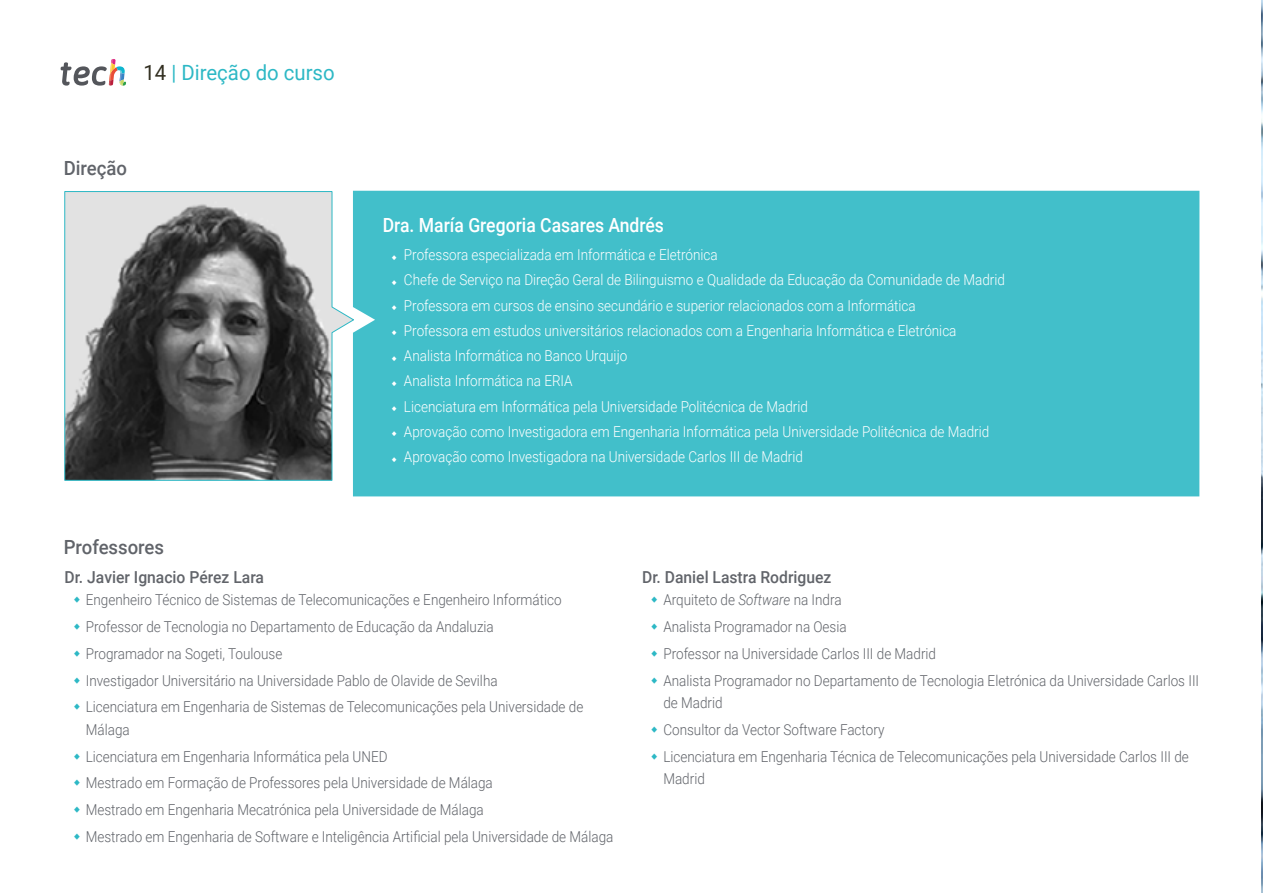
<style>
.page{position:relative;width:1263px;height:893px;background:#fff}
.page>*{position:absolute;margin:0;border:0;box-sizing:border-box;transform-origin:0 0}
.t1{font:21px "Roboto";color:#2db8c5}
.t2{font:500 19.5px "Roboto";color:#fff;scale:.9 1}
.t3{font:500 19.5px "Roboto";color:#61646a;scale:.95 1}
.t4{font:500 16.5px "Roboto";color:#61646a;scale:.95 1}
.t5{font:300 15px/26.7px "Roboto";color:#61646a;scale:.9 1}
.t6{font:300 15px/25.2px "Roboto";color:#fff;scale:.9 1}
.s1{color:#312e20}
.s2{font-style:italic}
</style>
<div class="page">
<svg style="left:61px;top:59px;width:65px;height:27px"></svg>
<img style="left:1262px;top:0;width:1px;height:893px">
<div style="left:353px;top:191px;width:846px;height:305px;background:#42bfca"></div>
<svg style="left:64px;top:191px;width:290px;height:290px;background:#777a7a"></svg>
<svg style="left:392px;top:255px;width:5px;height:5px"></svg>
<svg style="left:392px;top:280px;width:5px;height:5px"></svg>
<svg style="left:392px;top:305px;width:5px;height:5px"></svg>
<svg style="left:392px;top:330px;width:5px;height:5px"></svg>
<svg style="left:392px;top:356px;width:5px;height:5px"></svg>
<svg style="left:392px;top:381px;width:5px;height:5px"></svg>
<svg style="left:392px;top:406px;width:5px;height:5px"></svg>
<svg style="left:392px;top:431px;width:5px;height:5px"></svg>
<svg style="left:392px;top:457px;width:5px;height:5px"></svg>
<h1 class="t1" style="left:144px;top:57px;width:193px"><span class="s1">14</span> | Direção do curso</h1>
<h2 class="t3" style="left:64px;top:154px;width:68px">Direção</h2>
<h2 class="t3" style="left:64px;top:533px;width:107px">Professores</h2>
<h2 class="t2" style="left:383px;top:212px;width:314px">Dra. María Gregoria Casares Andrés</h2>
<p class="t6" style="left:404px;top:242px;width:669px">Professora especializada em Informática e Eletrónica<br>Chefe de Serviço na Direção Geral de Bilinguismo e Qualidade da Educação da Comunidade de Madrid Professora em cursos de ensino secundário e superior relacionados com a Informática<br>Professora em estudos universitários relacionados com a Engenharia Informática e Eletrónica Analista Informática no Banco Urquijo<br>Analista Informática na ERIA<br>Licenciatura em Informática pela Universidade Politécnica de Madrid<br>Aprovação como Investigadora em Engenharia Informática pela Universidade Politécnica de Madrid Aprovação como Investigadora na Universidade Carlos III de Madrid</p>
<p class="t4" style="left:65px;top:566px;width:212px">Dr. Javier Ignacio Pérez Lara</p>
<p class="t5" style="left:86px;top:586px;width:554px">Engenheiro Técnico de Sistemas de Telecomunicações e Engenheiro Informático Professor de Tecnologia no Departamento de Educação da Andaluzia<br>Programador na Sogeti, Toulouse<br>Investigador Universitário na Universidade Pablo de Olavide de Sevilha<br>Licenciatura em Engenharia de Sistemas de Telecomunicações pela Universidade de</p>
<p class="t5" style="left:86px;top:716px;width:588px">Málaga<br>Licenciatura em Engenharia Informática pela UNED<br>Mestrado em Formação de Professores pela Universidade de Málaga<br>Mestrado em Engenharia Mecatrónica pela Universidade de Málaga<br>Mestrado em Engenharia de Software e Inteligência Artificial pela Universidade de Málaga</p>
<p class="t4" style="left:642px;top:566px;width:201px">Dr. Daniel Lastra Rodriguez</p>
<p class="t5" style="left:663px;top:586px;width:597px">Arquiteto de <span class="s2">Software</span> na Indra<br>Analista Programador na Oesia<br>Professor na Universidade Carlos III de Madrid<br>Analista Programador no Departamento de Tecnologia Eletrónica da Universidade Carlos III</p>
<p class="t5" style="left:663px;top:689px;width:585px">de Madrid<br>Consultor da Vector Software Factory<br>Licenciatura em Engenharia Técnica de Telecomunicações pela Universidade Carlos III de</p>
<p class="t5" style="left:663px;top:765px;width:48px">Madrid</p>
</div>
